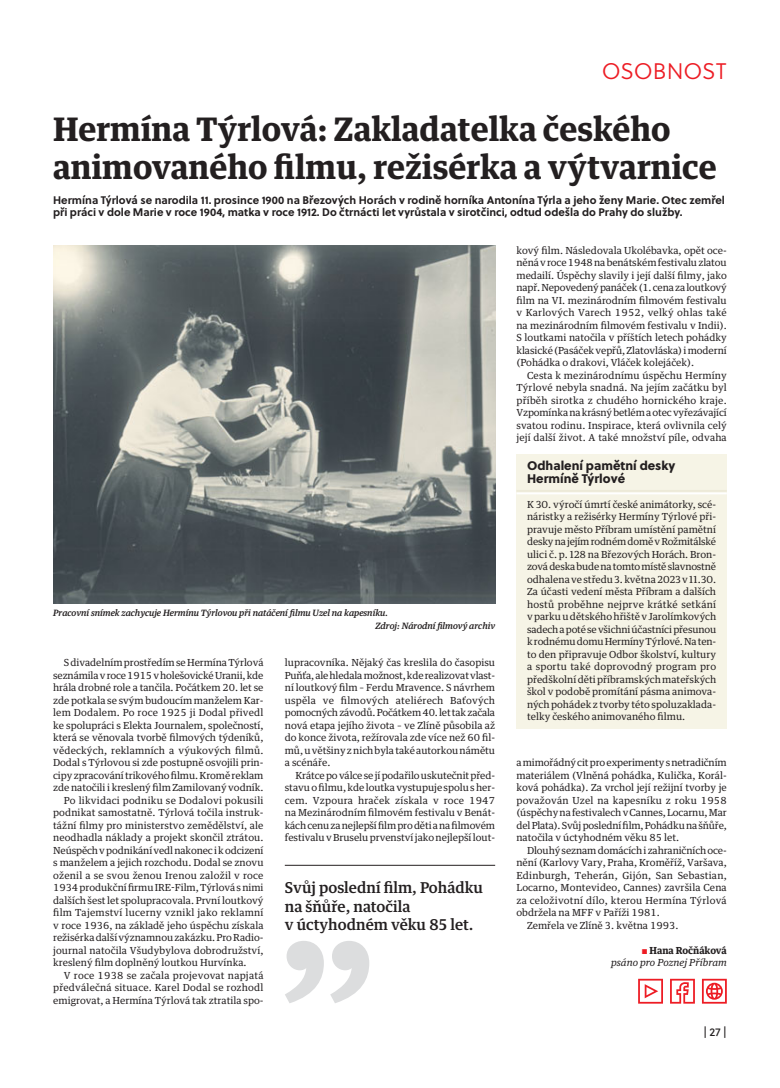
<style>
.page{position:relative;width:780px;height:1088px;background:#fff}
.page>*{position:absolute;margin:0;border:0;box-sizing:border-box;transform-origin:0 0}
.t1{font:700 32.5px/37.5px "Guardian Text Egyp";color:#231f20}
.t2{font:22.5px "Soleil Lt";color:#ed1c24}
.t3{font:500 15px/18.8px "Guardian Text Egyp";color:#231f20}
.t4{font:12.5px/12.5px "Soleil Xb";color:#231f20}
.t5{font:11.25px "Soleil Bk";color:#231f20}
.t6{font:700 11px/12.5px "Soleil";color:#231f20}
.t7{font:9.75px/12.5px "Guardian Text Egyp";color:#231f20;text-align:justify}
.t8{font:9.75px "Guardian Text Egyp";letter-spacing:.02em;color:#231f20}
.t9{font:italic 9.75px/12.5px "Guardian Text Egyp";color:#231f20;text-align:right}
.t10{font:italic 500 8.75px/12.5px "Guardian Text Egyp";color:#231f20}
.s1{font-family:"Soleil Bk";font-style:normal;font-size:9.62px;color:#ed1c24}
.s2{font-weight:700;font-style:normal}
</style>
<div class="page">
<svg style="left:638px;top:979px;width:25px;height:24px"></svg>
<svg style="left:670px;top:979px;width:24px;height:24px"></svg>
<svg style="left:702px;top:979px;width:24px;height:24px"></svg>
<img style="left:53px;top:246px;width:442px;height:357px">
<svg style="left:285px;top:941px;width:84px;height:62px"></svg>
<hr style="left:285px;top:865px;width:210px;height:1px;background:#231f20">
<div style="left:516px;top:455px;width:210px;height:274px;background:#f6f4e6"></div>
<hr style="left:516px;top:490px;width:210px;height:2px;background:#edead8">
<hr style="left:516px;top:492px;width:210px;height:2px;background:#fff">
<h2 class="t2" style="left:601px;top:58px;width:126px">OSOBNOST</h2>
<h1 class="t1" style="left:53px;top:113px;width:665px">Hermína Týrlová: Zakladatelka českého animovaného filmu, režisérka a výtvarnice</h1>
<p class="t6" style="left:53px;top:194px;width:673px">Hermína Týrlová se narodila 11. prosince 1900 na Březových Horách v rodině horníka Antonína Týrla a jeho ženy Marie. Otec zemřel při práci v dole Marie v roce 1904, matka v roce 1912. Do čtrnácti let vyrůstala v sirotčinci, odtud odešla do Prahy do služby.</p>
<p class="t10" style="left:375px;top:607px;width:121px;text-indent:-322px">Pracovní snímek zachycuje Hermínu Týrlovou při natáčení filmu Uzel na kapesníku.<br>Zdroj: Národní filmový archiv</p>
<p class="t7" style="left:64px;top:657px;width:201px">S divadelním prostředím se Hermína Týrlová</p>
<p class="t7" style="left:53px;top:670px;width:212px">seznámila v roce 1915 v holešovické Uranii, kde</p>
<p class="t7" style="left:53px;top:682px;width:212px">hrála drobné role a tančila. Počátkem 20. let se</p>
<p class="t7" style="left:53px;top:695px;width:212px">zde potkala se svým budoucím manželem Kar-</p>
<p class="t7" style="left:53px;top:707px;width:212px">lem Dodalem. Po roce 1925 ji Dodal přivedl</p>
<p class="t7" style="left:53px;top:720px;width:212px">ke spolupráci s Elekta Journalem, společností,</p>
<p class="t7" style="left:53px;top:732px;width:212px">která se věnovala tvorbě filmových týdeníků,</p>
<p class="t7" style="left:53px;top:745px;width:212px">vědeckých, reklamních a výukových filmů.</p>
<p class="t7" style="left:53px;top:757px;width:212px">Dodal s Týrlovou si zde postupně osvojili prin -</p>
<p class="t7" style="left:53px;top:770px;width:212px">cipy zpracování trikového filmu. Kromě reklam</p>
<p class="t7" style="left:53px;top:782px;width:212px">zde natočili i kreslený film Zamilovaný vodník.</p>
<p class="t8" style="left:64px;top:796px;width:201px">Po likvidaci podniku se Dodalovi pokusili</p>
<p class="t7" style="left:53px;top:807px;width:212px">podnikat samostatně. Týrlová točila instruk-</p>
<p class="t7" style="left:53px;top:820px;width:212px">tážní filmy pro ministerstvo zemědělství, ale</p>
<p class="t7" style="left:53px;top:832px;width:212px">neodhadla náklady a projekt skončil ztrátou.</p>
<p class="t7" style="left:53px;top:845px;width:212px">Neúspěch v podnikání vedl nakonec i k odcizení</p>
<p class="t7" style="left:53px;top:857px;width:212px">s manželem a jejich rozchodu. Dodal se znovu</p>
<p class="t8" style="left:53px;top:871px;width:212px">oženil a se svou ženou Irenou založil v roce</p>
<p class="t7" style="left:53px;top:882px;width:212px">1934 produkční firmu IRE-Film, Týrlová s nimi</p>
<p class="t7" style="left:53px;top:895px;width:212px">dalších šest let spolupracovala. První loutkový</p>
<p class="t8" style="left:53px;top:908px;width:212px">film Tajemství lucerny vznikl jako reklamní</p>
<p class="t7" style="left:53px;top:920px;width:212px">v roce 1936, na základě jeho úspěchu získala</p>
<p class="t7" style="left:53px;top:932px;width:212px">režisérka další významnou zakázku. Pro Radio-</p>
<p class="t7" style="left:53px;top:945px;width:212px">journal natočila Všudybylova dobrodružství,</p>
<p class="t7" style="left:53px;top:957px;width:195px">kreslený film doplněný loutkou Hurvínka.</p>
<p class="t8" style="left:64px;top:971px;width:201px">V roce 1938 se začala projevovat napjatá</p>
<p class="t8" style="left:53px;top:983px;width:212px">předválečná situace. Karel Dodal se rozhodl</p>
<p class="t7" style="left:53px;top:995px;width:212px">emigrovat, a Hermína Týrlová tak ztratila spo-</p>
<p class="t7" style="left:285px;top:657px;width:212px">lupracovníka. Nějaký čas kreslila do časopisu Puňťa, ale hledala možnost, kde realizovat vlast&shy;ní loutkový film – Ferdu Mravence. S návrhem uspěla ve filmových ateliérech Baťových pomocných závodů. Počátkem 40. let tak začala nová etapa jejího života – ve Zlíně působila až do konce života, režírovala zde více než 60 fil&shy;mů, u většiny z nich byla také autorkou námětu a scénáře.</p>
<p class="t7" style="left:285px;top:770px;width:212px;text-indent:11px">Krátce po válce se jí podařilo uskutečnit před&shy;stavu o filmu, kde loutka vystupuje spolu s her&shy;cem. Vzpoura hraček získala v roce 1947 na Mezinárodním filmovém festivalu v Benát&shy;kách cenu za nejlepší film pro děti a na filmovém festivalu v Bruselu prvenství jako nejlepší lout-</p>
<h3 class="t3" style="left:285px;top:878px;width:200px">Svůj poslední film, Pohádku na šňůře, natočila<br>v úctyhodném věku 85 let.</h3>
<p class="t7" style="left:516px;top:245px;width:212px">kový film. Následovala Ukolébavka, opět oce&shy;něná v roce 1948 na benátském festivalu zlatou medailí. Úspěchy slavily i její další filmy, jako např. Nepovedený panáček (1. cena za loutkový film na VI. mezinárodním filmovém festivalu v Karlových Varech 1952, velký ohlas také na mezinárodním filmovém festivalu v Indii).<br>S loutkami natočila v příštích letech pohádky klasické (Pasáček vepřů, Zlatovláska) i moderní (Pohádka o drakovi, Vláček kolejáček).</p>
<p class="t7" style="left:516px;top:370px;width:212px;text-indent:11px">Cesta k mezinárodnímu úspěchu Hermíny Týrlové nebyla snadná. Na jejím začátku byl příběh sirotka z chudého hornického kraje.<br>Vzpomínka na krásný betlém a otec vyřezávající svatou rodinu. Inspirace, která ovlivnila celý její další život. A také množství píle, odvaha</p>
<p class="t4" style="left:527px;top:460px;width:150px">Odhalení pamětní desky<br>Hermíně Týrlové</p>
<p class="t7" style="left:527px;top:499px;width:191px">K 30. výročí úmrtí české animátorky, scé&shy;náristky a režisérky Hermíny Týrlové při&shy;pravuje město Příbram umístění pamětní desky na jejím rodném domě v Rožmitálské ulici č. p. 128 na Březových Horách. Bron&shy;zová deska bude na tomto místě slavnostně odhalena ve středu 3. května 2023 v 11.30.<br>Za účasti vedení města Příbram a dalších hostů proběhne nejprve krátké setkání v parku u dětského hřiště v Jarolímkových sadech a poté se všichni účastníci přesunou k rodnému domu Hermíny Týrlové. Na ten&shy;to den připravuje Odbor školství, kultury a sportu také doprovodný program pro předškolní děti příbramských mateřských škol v podobě promítání pásma animova&shy;ných pohádek z tvorby této spoluzaklada&shy;telky českého animovaného filmu.</p>
<p class="t7" style="left:516px;top:757px;width:212px">a mimořádný cit pro experimenty s netradičním materiálem (Vlněná pohádka, Kulička, Korál&shy;ková pohádka). Za vrchol její režijní tvorby je považován Uzel na kapesníku z roku 1958 (úspěchy na festivalech v Cannes, Locarnu, Mar del Plata). Svůj poslední film, Pohádku na šňůře, natočila v úctyhodném věku 85 let.</p>
<p class="t7" style="left:527px;top:845px;width:201px">Dlouhý seznam domácích i zahraničních oce-</p>
<p class="t7" style="left:516px;top:857px;width:212px">nění (Karlovy Vary, Praha, Kroměříž, Varšava,</p>
<p class="t8" style="left:516px;top:871px;width:212px">Edinburgh, Teherán, Gijón, San Sebastian,</p>
<p class="t7" style="left:516px;top:882px;width:212px">Locarno, Montevideo, Cannes) završila Cena</p>
<p class="t8" style="left:516px;top:896px;width:212px">za celoživotní dílo, kterou Hermína Týrlová</p>
<p class="t7" style="left:516px;top:907px;width:145px">obdržela na MFF v Paříži 1981.</p>
<p class="t7" style="left:527px;top:920px;width:153px">Zemřela ve Zlíně 3. května 1993.</p>
<p class="t9" style="left:611px;top:945px;width:117px"><span class="s1">S</span> <span class="s2">Hana Ročňáková<br></span>psáno pro Poznej Příbram</p>
<p class="t5" style="left:703px;top:1026px;width:25px">| 27|</p>
</div>
